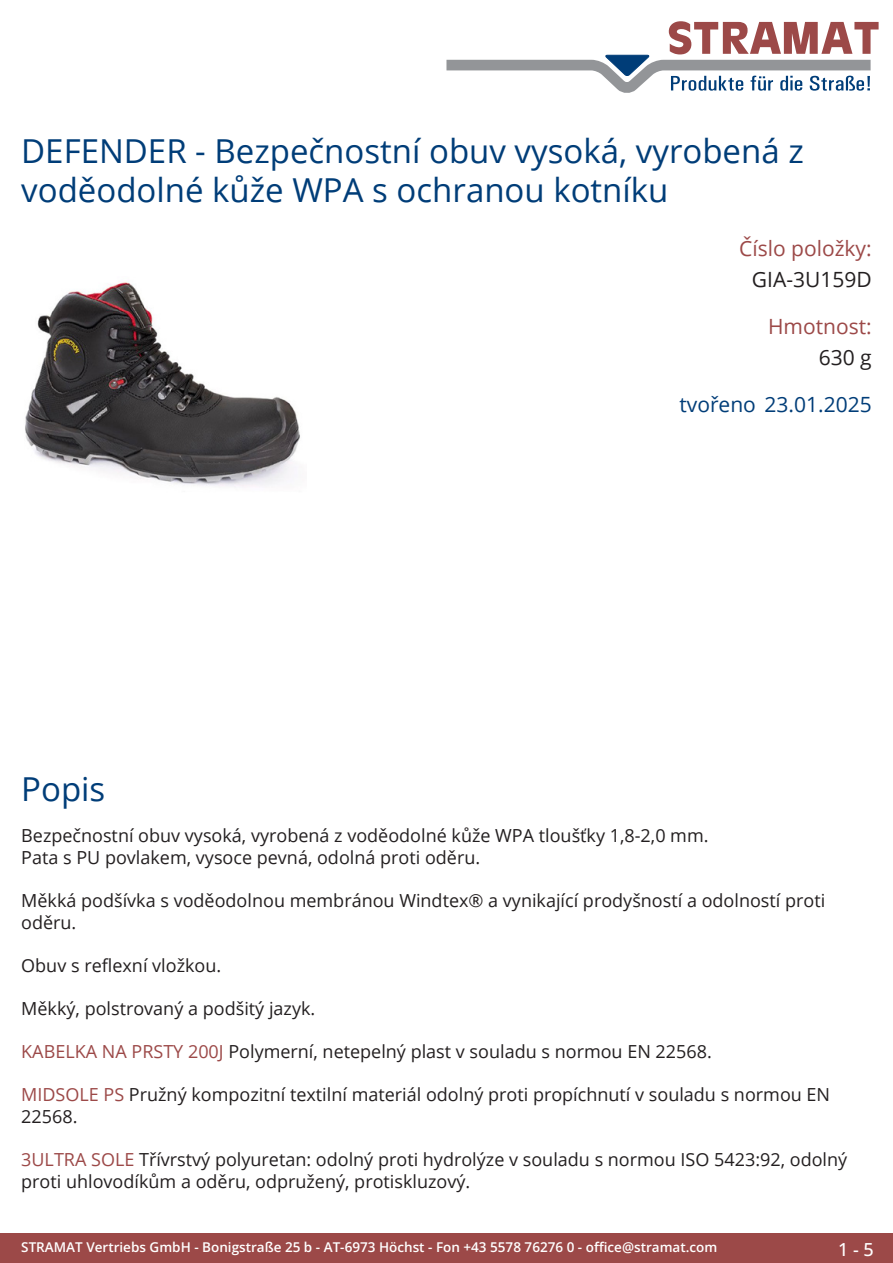
<style>
.page{position:relative;width:893px;height:1263px;background:#fff}
.page>*{position:absolute;margin:0;border:0;box-sizing:border-box;transform-origin:0 0}
.Produkttitel{font:33px/39.6px "Open Sans";color:#003d78}
.TechDaten_Überschrif{font:21px "Open Sans";color:#9c4948}
.Erstellungsdatum{font:21px "Open Sans";color:#003d78}
.TechDaten_Inhalt{font:21px "Open Sans";color:#231f20}
.Beschreibung_Text{font:18px/21.6px "Open Sans";color:#231f20}
.t1{font:500 18px "Open Sans";color:#fff}
.t2{font:600 13.5px "Open Sans";color:#fff}
.s1{color:#9c4948}
</style>
<div class="page">
<div style="left:0;top:1233px;width:893px;height:30px;background:#9c4948"></div>
<svg style="left:446px;top:21px;width:433px;height:72px"></svg>
<img style="left:25px;top:282px;width:275px;height:205px">
<p class="Produkttitel" style="left:21px;top:130px;width:784px">DEFENDER - Bezpečnostní obuv vysoká, vyrobená z voděodolné kůže WPA s ochranou kotníku</p>
<p class="TechDaten_Überschrif" style="left:739px;top:234px;width:134px">Číslo položky:</p>
<p class="TechDaten_Inhalt" style="left:752px;top:265px;width:121px">GIA-3U159D</p>
<p class="TechDaten_Überschrif" style="left:768px;top:312px;width:105px">Hmotnost:</p>
<p class="TechDaten_Inhalt" style="left:819px;top:343px;width:55px">630 g</p>
<p class="Erstellungsdatum" style="left:679px;top:390px;width:194px">tvořeno 23.01.2025</p>
<p class="Produkttitel" style="left:21px;top:768px;width:86px">Popis</p>
<p class="Beschreibung_Text" style="left:21px;top:824px;width:689px">Bezpečnostní obuv vysoká, vyrobená z voděodolné kůže WPA tloušťky 1,8-2,0 mm.<br>Pata s PU povlakem, vysoce pevná, odolná proti oděru.</p>
<p class="Beschreibung_Text" style="left:21px;top:889px;width:805px">Měkká podšívka s voděodolnou membránou Windtex® a vynikající prodyšností a odolností proti oděru.</p>
<p class="Beschreibung_Text" style="left:21px;top:954px;width:202px">Obuv s reflexní vložkou.</p>
<p class="Beschreibung_Text" style="left:21px;top:997px;width:296px">Měkký, polstrovaný a podšitý jazyk.</p>
<p class="Beschreibung_Text" style="left:21px;top:1040px;width:692px"><span class="s1">KABELKA NA PRSTY 200J</span> Polymerní, netepelný plast v souladu s normou EN 22568.</p>
<p class="Beschreibung_Text" style="left:21px;top:1083px;width:810px"><span class="s1">MIDSOLE PS</span> Pružný kompozitní textilní materiál odolný proti propíchnutí v souladu s normou EN<br>22568.</p>
<p class="Beschreibung_Text" style="left:21px;top:1148px;width:827px"><span class="s1">3ULTRA SOLE</span> Třívrstvý polyuretan: odolný proti hydrolýze v souladu s normou ISO 5423:92, odolný proti uhlovodíkům a oděru, odpružený, protiskluzový.</p>
<p class="t2" style="left:21px;top:1238px;width:698px">STRAMAT Vertriebs GmbH - Bonigstraße 25 b - AT-6973 Höchst - Fon +43 5578 76276 0 - office@stramat.com</p>
<p class="t1" style="left:838px;top:1237px;width:37px">1 - 5</p>
</div>
